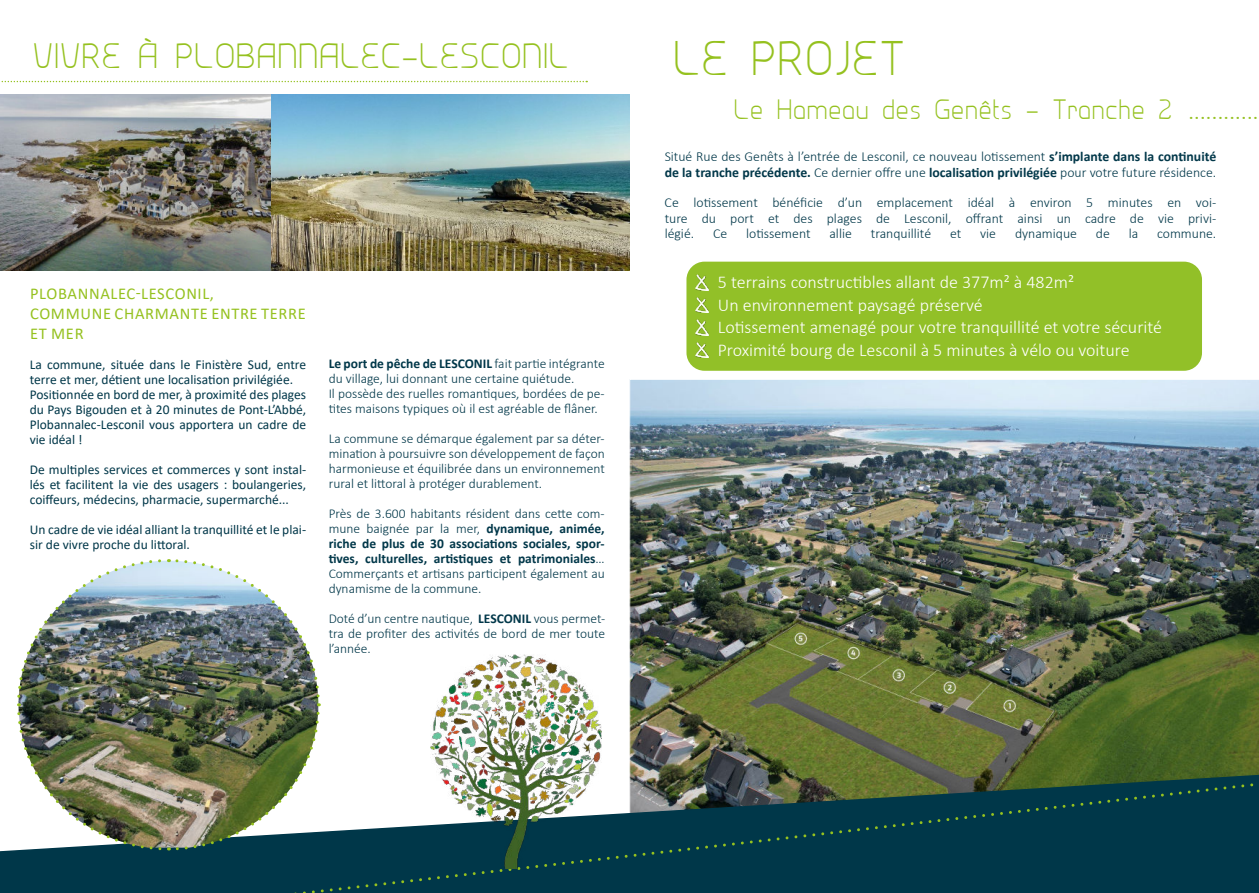
<style>
.page{position:relative;width:1259px;height:893px;background:#fff}
.page>*{position:absolute;margin:0;border:0;box-sizing:border-box;transform-origin:0 0}
.t1{font:49.5px "Samba";color:#95c11f}
.t2{font:36px "Samba";color:#95c11f}
.t3{font:28.5px "Samba";color:#95c11f}
.t4{font:300 18px/22.5px "Calibri";color:#fff}
.t5{font:16.5px/19.8px "Calibri";letter-spacing:.04em;color:#95c11f}
.t6{font:300 13.8px/15.3px "Calibri";color:#003749}
.t7{font:300 13.5px/15px "Calibri";color:#003749;text-align:justify}
.t8{font:13.5px/15px "Calibri";color:#003749}
.s1{font-weight:700}
.s2{font-size:34.5px}
</style>
<div class="page">
<img style="left:629px;top:379px;width:630px;height:389px">
<svg style="left:1px;top:81px;width:586px;height:1px"></svg>
<img style="left:0;top:94px;width:271px;height:176px">
<img style="left:271px;top:94px;width:359px;height:176px">
<div style="left:686px;top:262px;width:516px;height:109px;background:#92c028;border-radius:18px"></div>
<img style="left:695px;top:275px;width:14px;height:15px">
<img style="left:695px;top:297px;width:14px;height:16px">
<img style="left:695px;top:320px;width:14px;height:15px">
<img style="left:695px;top:342px;width:14px;height:16px">
<svg style="left:0;top:768px;width:1259px;height:125px"></svg>
<svg style="left:15px;top:779px;width:1244px;height:114px;background:#194853"></svg>
<img style="left:430px;top:655px;width:171px;height:213px">
<img style="left:15px;top:559px;width:306px;height:293px">
<h2 class="t2" style="left:32px;top:38px;width:538px">VIVRE À PLOBANNALEC-LESCONIL</h2>
<p class="t5" style="left:30px;top:284px;width:277px">PLOBANNALEC-LESCONIL,<br>COMMUNE CHARMANTE ENTRE TERRE<br>ET MER</p>
<p class="t8" style="left:30px;top:357px;width:278px">La commune, située dans le Finistère Sud, entre terre et mer, détient une localisation privilégiée.<br>Positionnée en bord de mer, à proximité des plages du Pays Bigouden et à 20 minutes de Pont-L’Abbé, Plobannalec-Lesconil vous apportera un cadre de vie idéal !</p>
<p class="t8" style="left:30px;top:462px;width:278px;text-align:justify">De multiples services et commerces y sont instal&shy;lés et facilitent la vie des usagers : boulangeries, coiffeurs, médecins, pharmacie, supermarché...</p>
<p class="t8" style="left:30px;top:522px;width:278px">Un cadre de vie idéal alliant la tranquillité et le plai&shy;sir de vivre proche du littoral.</p>
<p class="t7" style="left:329px;top:356px;width:278px;text-align:left"><span class="s1">Le port de pêche de LESCONIL</span> fait partie intégrante du village, lui donnant une certaine quiétude.<br>Il possède des ruelles romantiques, bordées de pe&shy;tites maisons typiques où il est agréable de flâner.</p>
<p class="t7" style="left:329px;top:431px;width:278px">La commune se démarque également par sa déter&shy;mination à poursuivre son développement de façon harmonieuse et équilibrée dans un environnement rural et littoral à protéger durablement.</p>
<p class="t7" style="left:329px;top:506px;width:278px">Près de 3.600 habitants résident dans cette com&shy;mune baignée par la mer, <span class="s1">dynamique, animée, riche de plus de 30 associations sociales, spor&shy;tives, culturelles, artistiques et patrimoniales</span>… Commerçants et artisans participent également au dynamisme de la commune.</p>
<p class="t7" style="left:329px;top:611px;width:278px">Doté d’un centre nautique, <span class="s1">LESCONIL</span> vous permet&shy;tra de profiter des activités de bord de mer toute l’année.</p>
<h1 class="t1" style="left:672px;top:34px;width:235px">LE PROJET</h1>
<h3 class="t3" style="left:733px;top:95px;width:526px">Le Hameau des Genêts - Tranche 2 <span class="s2">............</span></h3>
<p class="t6" style="left:664px;top:149px;width:553px">Situé Rue des Genêts à l’entrée de Lesconil, ce nouveau lotissement <span class="s1">s’implante dans la continuité de la tranche précédente.</span> Ce dernier offre une <span class="s1">localisation privilégiée</span> pour votre future résidence.</p>
<p class="t6" style="left:664px;top:195px;width:553px;text-align:justify">Ce lotissement bénéficie d’un emplacement idéal à environ 5 minutes en voi&shy;ture du port et des plages de Lesconil, offrant ainsi un cadre de vie privi&shy;légié.</p>
<p class="t6" style="left:713px;top:225px;width:16px">Ce</p>
<p class="t6" style="left:746px;top:225px;width:66px">lotissement</p>
<p class="t6" style="left:829px;top:225px;width:24px">allie</p>
<p class="t6" style="left:871px;top:225px;width:62px">tranquillité</p>
<p class="t6" style="left:950px;top:225px;width:13px">et</p>
<p class="t6" style="left:980px;top:225px;width:17px">vie</p>
<p class="t6" style="left:1015px;top:225px;width:63px">dynamique</p>
<p class="t6" style="left:1096px;top:225px;width:15px">de</p>
<p class="t6" style="left:1128px;top:225px;width:11px">la</p>
<p class="t6" style="left:1157px;top:225px;width:61px">commune.</p>
<h3 class="t4" style="left:718px;top:271px;width:446px">5 terrains constructibles allant de 377m² à 482m²<br>Un environnement paysagé préservé<br>Lotissement amenagé pour votre tranquillité et votre sécurité Proximité bourg de Lesconil à 5 minutes à vélo ou voiture</h3>
</div>
